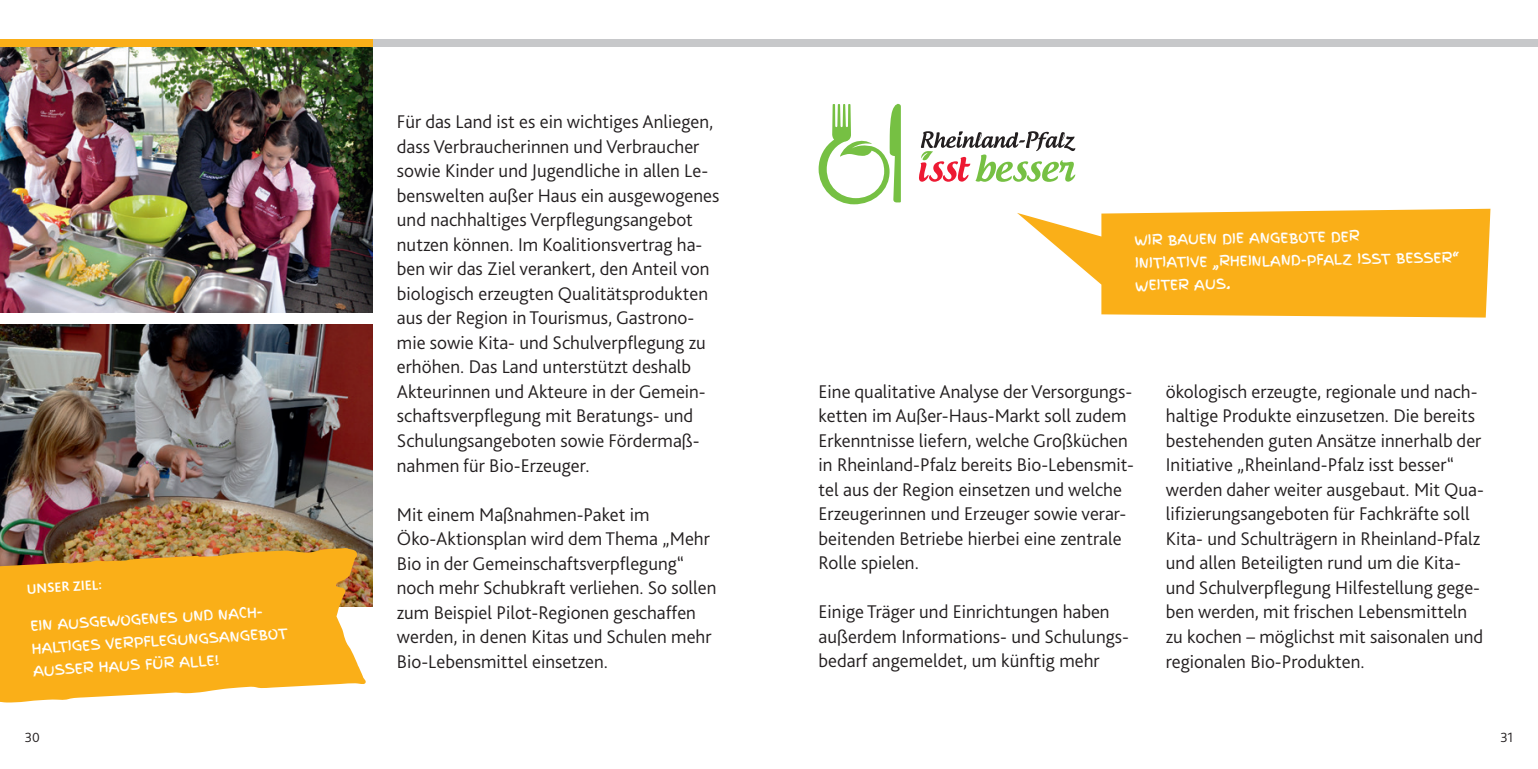
<style>
.page{position:relative;width:1538px;height:769px;background:#fff}
.page>*{position:absolute;margin:0;border:0;box-sizing:border-box;transform-origin:0 0}
.t1{font:300 19.25px/24.5px "Bliss";color:#231f20}
.t2{font:14px/22.8px "Finger Paint";color:#fff}
.t3{font:700 14px "Bliss";color:#fff}
.t4{font:300 14px "Bliss";color:#231f20}
</style>
<div class="page">
<img style="left:0;top:47px;width:372px;height:265px">
<img style="left:0;top:324px;width:372px;height:282px">
<div style="left:372px;top:40px;width:1166px;height:7px;background:#c7c8ca"></div>
<div style="left:0;top:40px;width:372px;height:7px;background:#faaf18"></div>
<svg style="left:819px;top:104px;width:82px;height:100px"></svg>
<svg style="left:919px;top:131px;width:156px;height:51px"></svg>
<svg style="left:0;top:548px;width:366px;height:155px;background:#f2b030"></svg>
<svg style="left:1017px;top:209px;width:473px;height:109px;fill:#faaf18"></svg>
<p class="t3" style="left:26px;top:581px;width:76px;rotate:-4deg">UNSER ZIEL:</p>
<p class="t2" style="left:29px;top:616px;width:258px;rotate:-4deg">EIN AUSGEWOGENES UND NACH-<br>HALTIGES VERPFLEGUNGSANGEBOT<br>AUSSER HAUS FÜR ALLE!</p>
<p class="t1" style="left:397px;top:110px;width:324px">Für das Land ist es ein wichtiges Anliegen, dass Verbraucherinnen und Verbraucher sowie Kinder und Jugendliche in allen Le&shy;benswelten außer Haus ein ausgewogenes und nachhaltiges Verpflegungsangebot nutzen können. Im Koalitionsvertrag ha&shy;ben wir das Ziel verankert, den Anteil von biologisch erzeugten Qualitätsprodukten aus der Region in Tourismus, Gastrono&shy;mie sowie Kita- und Schulverpflegung zu erhöhen. Das Land unterstützt deshalb Akteurinnen und Akteure in der Gemein&shy;schaftsverpflegung mit Beratungs- und Schulungsangeboten sowie Fördermaß&shy;nahmen für Bio-Erzeuger.</p>
<p class="t1" style="left:397px;top:502px;width:321px">Mit einem Maßnahmen-Paket im Öko-Aktionsplan wird dem Thema „Mehr Bio in der Gemeinschaftsverpflegung“ noch mehr Schubkraft verliehen. So sollen zum Beispiel Pilot-Regionen geschaffen werden, in denen Kitas und Schulen mehr Bio-Lebensmittel einsetzen.</p>
<p class="t2" style="left:1134px;top:229px;width:326px;rotate:-1deg">WIR BAUEN DIE ANGEBOTE DER<br>INITIATIVE „RHEINLAND-PFALZ ISST BESSER“<br>WEITER AUS.</p>
<p class="t1" style="left:819px;top:379px;width:317px">Eine qualitative Analyse der Versorgungs&shy;ketten im Außer-Haus-Markt soll zudem Erkenntnisse liefern, welche Großküchen in Rheinland-Pfalz bereits Bio-Lebensmit&shy;tel aus der Region einsetzen und welche Erzeugerinnen und Erzeuger sowie verar&shy;beitenden Betriebe hierbei eine zentrale Rolle spielen.</p>
<p class="t1" style="left:819px;top:600px;width:312px">Einige Träger und Einrichtungen haben außerdem Informations- und Schulungs&shy;bedarf angemeldet, um künftig mehr</p>
<p class="t1" style="left:1166px;top:379px;width:320px">ökologisch erzeugte, regionale und nach&shy;haltige Produkte einzusetzen. Die bereits bestehenden guten Ansätze innerhalb der Initiative „Rheinland-Pfalz isst besser“ werden daher weiter ausgebaut. Mit Qua&shy;lifizierungsangeboten für Fachkräfte soll Kita- und Schulträgern in Rheinland-Pfalz und allen Beteiligten rund um die Kita&shy;und Schulverpflegung Hilfestellung gege&shy;ben werden, mit frischen Lebensmitteln zu kochen – möglichst mit saisonalen und regionalen Bio-Produkten.</p>
<p class="t4" style="left:25px;top:728px;width:17px">30</p>
<p class="t4" style="left:1500px;top:728px;width:14px">31</p>
</div>
